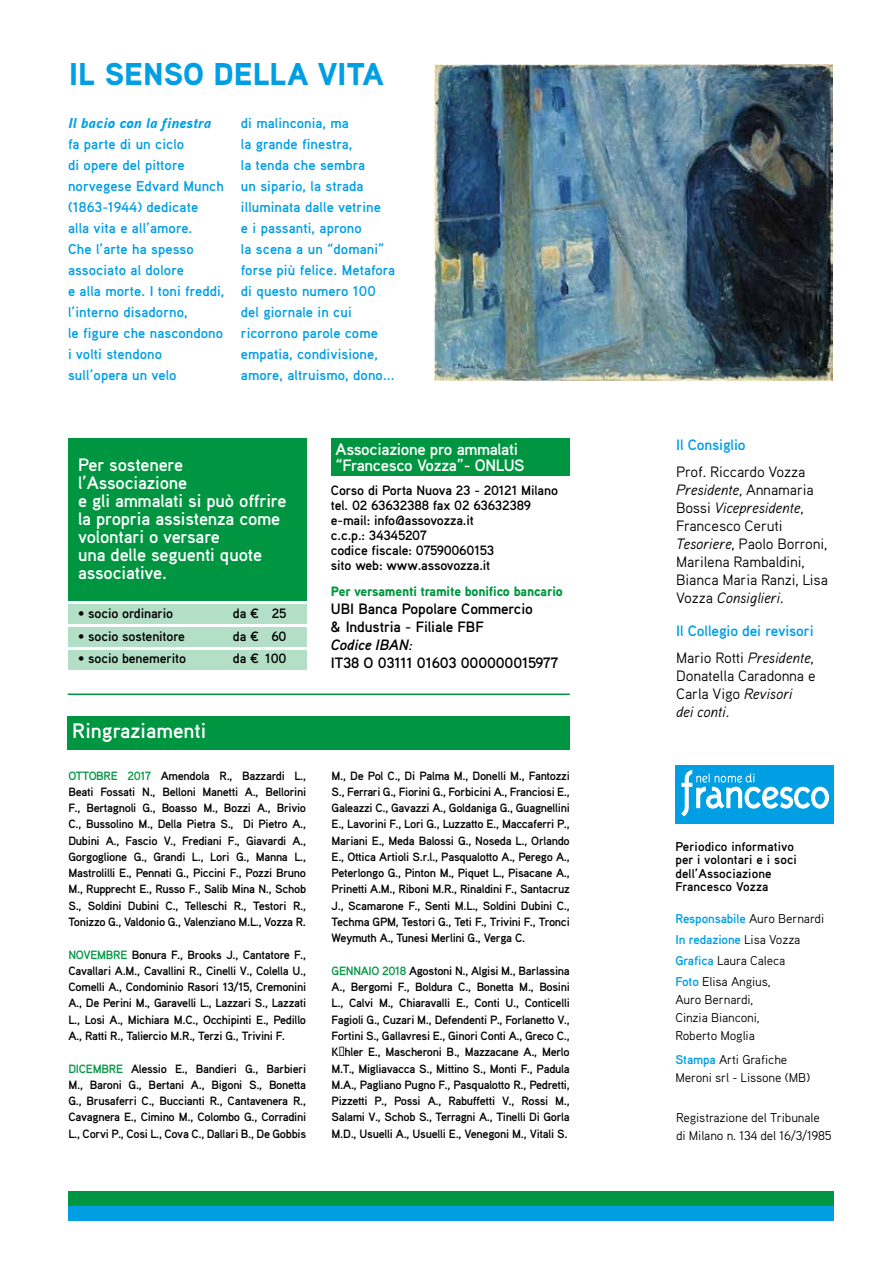
<style>
.page{position:relative;width:893px;height:1263px;background:#fff}
.page>*{position:absolute;margin:0;border:0;box-sizing:border-box;transform-origin:0 0}
.t1{font:900 31.5px "Aaux Pro";color:#009fe3}
.t2{font:700 21px "Aaux Pro";color:#fff}
.t3{font:700 18px/18px "Aaux Pro";letter-spacing:-.01em;color:#fff}
.t4{font:700 16.5px/16.5px "Aaux Pro";letter-spacing:-.02em;color:#fff}
.t5{font:15px/18px "Aaux Pro";letter-spacing:-.01em;color:#000}
.t6{font:700 15px/18px "Aaux Pro";letter-spacing:-.01em;color:#000}
.t7{font:700 15px/27px "Aaux Pro";letter-spacing:-.01em;color:#009fe3}
.t8{font:italic 700 15px "Aaux Pro";letter-spacing:-.01em;color:#000}
.t9{font:700 14.25px/21px "Aaux Pro";letter-spacing:.005em;color:#009fe3}
.t10{font:italic 900 14.25px "Aaux Pro";letter-spacing:.005em;color:#009fe3}
.t11{font:700 13.5px/15px "Aaux Pro";letter-spacing:-.01em;color:#000}
.t12{font:900 13.5px "Aaux Pro";letter-spacing:-.01em;color:#009641}
.t13{font:12.75px/18px "Aaux Pro";letter-spacing:-.01em;color:#000}
.t14{font:700 12.75px/13.5px "Aaux Pro";letter-spacing:.005em;color:#000}
.t15{font:700 12px/16.2px "Aaux Pro";letter-spacing:-.025em;color:#000;text-align:justify}
.s1{color:#009641}
.s2{font-style:italic}
.s3{font-weight:400;color:#000}
.s4{font-weight:400;font-style:italic;color:#000}
.s5{font-weight:700;color:#009fe3}
</style>
<div class="page">
<div style="left:675px;top:766px;width:158px;height:58px;background:#009fe3"></div>
<svg style="left:681px;top:769px;width:148px;height:48px"></svg>
<div style="left:68px;top:1191px;width:765px;height:15px;background:#009641"></div>
<div style="left:68px;top:1206px;width:765px;height:15px;background:#009fe3"></div>
<div style="left:68px;top:716px;width:502px;height:33px;background:#009641"></div>
<div style="left:69px;top:604px;width:238px;height:19px;background:#b3dfc6"></div>
<div style="left:332px;top:438px;width:238px;height:38px;background:#009641"></div>
<div style="left:69px;top:627px;width:238px;height:19px;background:#b3dfc6"></div>
<div style="left:69px;top:650px;width:238px;height:20px;background:#b3dfc6"></div>
<div style="left:68px;top:438px;width:239px;height:162px;background:#009641"></div>
<hr style="left:68px;top:693px;width:502px;height:2px;background:#009641">
<img style="left:434px;top:64px;width:399px;height:316px">
<h1 class="t1" style="left:69px;top:54px;width:316px">IL SENSO DELLA VITA</h1>
<p class="t10" style="left:68px;top:114px;width:145px">Il bacio con la finestra</p>
<p class="t9" style="left:68px;top:133px;width:158px">fa parte di un ciclo<br>di opere del pittore norvegese Edvard Munch (1863-1944) dedicate<br>alla vita e all’amore.<br>Che l’arte ha spesso associato al dolore<br>e alla morte. I toni freddi, l’interno disadorno,<br>le figure che nascondono i volti stendono sull’opera un velo</p>
<p class="t9" style="left:241px;top:112px;width:156px">di malinconia, ma<br>la grande finestra,<br>la tenda che sembra<br>un sipario, la strada illuminata dalle vetrine<br>e i passanti, aprono<br>la scena a un “domani” forse più felice. Metafora di questo numero 100 del giornale in cui ricorrono parole come empatia, condivisione, amore, altruismo, dono...</p>
<h3 class="t3" style="left:78px;top:455px;width:210px">Per sostenere l’Associazione<br>e gli ammalati si può offrire la propria assistenza come volontari o versare<br>una delle seguenti quote associative.</h3>
<p class="t11" style="left:78px;top:605px;width:97px">• socio ordinario</p>
<p class="t11" style="left:233px;top:605px;width:55px">da ¤ 25</p>
<p class="t11" style="left:78px;top:628px;width:108px">• socio sostenitore</p>
<p class="t11" style="left:233px;top:628px;width:55px">da ¤ 60</p>
<p class="t11" style="left:78px;top:651px;width:109px">• socio benemerito</p>
<p class="t11" style="left:233px;top:651px;width:55px">da ¤ 100</p>
<h2 class="t2" style="left:72px;top:717px;width:136px">Ringraziamenti</h2>
<p class="t15" style="left:68px;top:767px;width:239px"><span class="s1">OTTOBRE 2017</span> Amendola R., Bazzardi L., Beati Fossati N., Belloni Manetti A., Bellorini F., Bertagnoli G., Boasso M., Bozzi A., Brivio C., Bussolino M., Della Pietra S., Di Pietro A., Dubini A., Fascio V., Frediani F., Giavardi A., Gorgoglione G., Grandi L., Lori G., Manna L., Mastrolilli E., Pennati G., Piccini F., Pozzi Bruno M., Rupprecht E., Russo F., Salib Mina N., Schob S., Soldini Dubini C., Telleschi R., Testori R., Tonizzo G., Valdonio G., Valenziano M.L., Vozza R.</p>
<p class="t15" style="left:68px;top:946px;width:239px"><span class="s1">NOVEMBRE</span> Bonura F., Brooks J., Cantatore F., Cavallari A.M., Cavallini R., Cinelli V., Colella U., Comelli A., Condominio Rasori 13/15, Cremonini A., De Perini M., Garavelli L., Lazzari S., Lazzati L., Losi A., Michiara M.C., Occhipinti E., Pedillo A., Ratti R., Taliercio M.R., Terzi G., Trivini F.</p>
<p class="t15" style="left:68px;top:1060px;width:239px"><span class="s1">DICEMBRE</span> Alessio E., Bandieri G., Barbieri M., Baroni G., Bertani A., Bigoni S., Bonetta G., Brusaferri C., Buccianti R., Cantavenera R., Cavagnera E., Cimino M., Colombo G., Corradini L., Corvi P., Cosi L., Cova C., Dallari B., De Gobbis</p>
<h3 class="t4" style="left:336px;top:440px;width:190px">Associazione pro ammalati “Francesco Vozza”- ONLUS</h3>
<p class="t11" style="left:331px;top:482px;width:229px">Corso di Porta Nuova 23 - 20121 Milano tel. 02 63632388 fax 02 63632389 e-mail: info@assovozza.it<br>c.c.p.: 34345207<br>codice fiscale: 07590060153<br>sito web: www.assovozza.it</p>
<p class="t12" style="left:331px;top:583px;width:233px">Per versamenti tramite bonifico bancario</p>
<p class="t6" style="left:331px;top:600px;width:203px">UBI Banca Popolare Commercio &amp; Industria - Filiale FBF</p>
<p class="t8" style="left:331px;top:635px;width:83px">Codice IBAN:</p>
<p class="t6" style="left:331px;top:654px;width:229px">IT38 O 03111 01603 000000015977</p>
<p class="t15" style="left:332px;top:767px;width:240px">M., De Pol C., Di Palma M., Donelli M., Fantozzi S., Ferrari G., Fiorini G., Forbicini A., Franciosi E., Galeazzi C., Gavazzi A., Goldaniga G., Guagnellini E., Lavorini F., Lori G., Luzzatto E., Maccaferri P., Mariani E., Meda Balossi G., Noseda L., Orlando E., Ottica Artioli S.r.l., Pasqualotto A., Perego A., Peterlongo G., Pinton M., Piquet L., Pisacane A., Prinetti A.M., Riboni M.R., Rinaldini F., Santacruz J., Scamarone F., Senti M.L., Soldini Dubini C., Techma GPM, Testori G., Teti F., Trivini F., Tronci Weymuth A., Tunesi Merlini G., Verga C.</p>
<p class="t15" style="left:332px;top:962px;width:240px"><span class="s1">GENNAIO 2018</span> Agostoni N., Algisi M., Barlassina A., Bergomi F., Boldura C., Bonetta M., Bosini L., Calvi M., Chiaravalli E., Conti U., Conticelli Fagioli G., Cuzari M., Defendenti P., Forlanetto V., Fortini S., Gallavresi E., Ginori Conti A., Greco C., Kӧhler E., Mascheroni B., Mazzacane A., Merlo M.T., Migliavacca S., Mittino S., Monti F., Padula M.A., Pagliano Pugno F., Pasqualotto R., Pedretti, Pizzetti P., Possi A., Rabuffetti V., Rossi M., Salami V., Schob S., Terragni A., Tinelli Di Gorla M.D., Usuelli A., Usuelli E., Venegoni M., Vitali S.</p>
<p class="t7" style="left:676px;top:430px;width:71px">Il Consiglio</p>
<p class="t5" style="left:676px;top:462px;width:153px">Prof. Riccardo Vozza<br><span class="s2">Presidente</span>, Annamaria<br>Bossi <span class="s2">Vicepresidente</span>,<br>Francesco Ceruti<br><span class="s2">Tesoriere</span>, Paolo Borroni,<br>Marilena Rambaldini,<br>Bianca Maria Ranzi, Lisa<br>Vozza <span class="s2">Consiglieri</span>.</p>
<p class="t7" style="left:676px;top:617px;width:139px">Il Collegio dei revisori<br><span class="s3">Mario Rotti</span> <span class="s4">Presidente</span><span class="s3">,</span></p>
<p class="t5" style="left:676px;top:667px;width:141px">Donatella Caradonna e<br>Carla Vigo <span class="s2">Revisori<br>dei conti</span>.</p>
<p class="t14" style="left:675px;top:839px;width:123px">Periodico informativo per i volontari e i soci dell’Associazione<br>Francesco Vozza</p>
<p class="t13" style="left:675px;top:908px;width:150px;line-height:21px"><span class="s5">Responsabile</span> Auro Bernardi<br><span class="s5">In redazione</span> Lisa Vozza<br><span class="s5">Grafica</span> Laura Caleca<br><span class="s5">Foto</span> Elisa Angius,</p>
<p class="t13" style="left:675px;top:990px;width:86px">Auro Bernardi,<br>Cinzia Bianconi,<br>Roberto Moglia</p>
<p class="t13" style="left:675px;top:1050px;width:136px"><span class="s5">Stampa</span> Arti Grafiche<br>Meroni srl - Lissone (MB)</p>
<p class="t13" style="left:676px;top:1108px;width:157px">Registrazione del Tribunale di Milano n. 134 del 16/3/1985</p>
</div>
